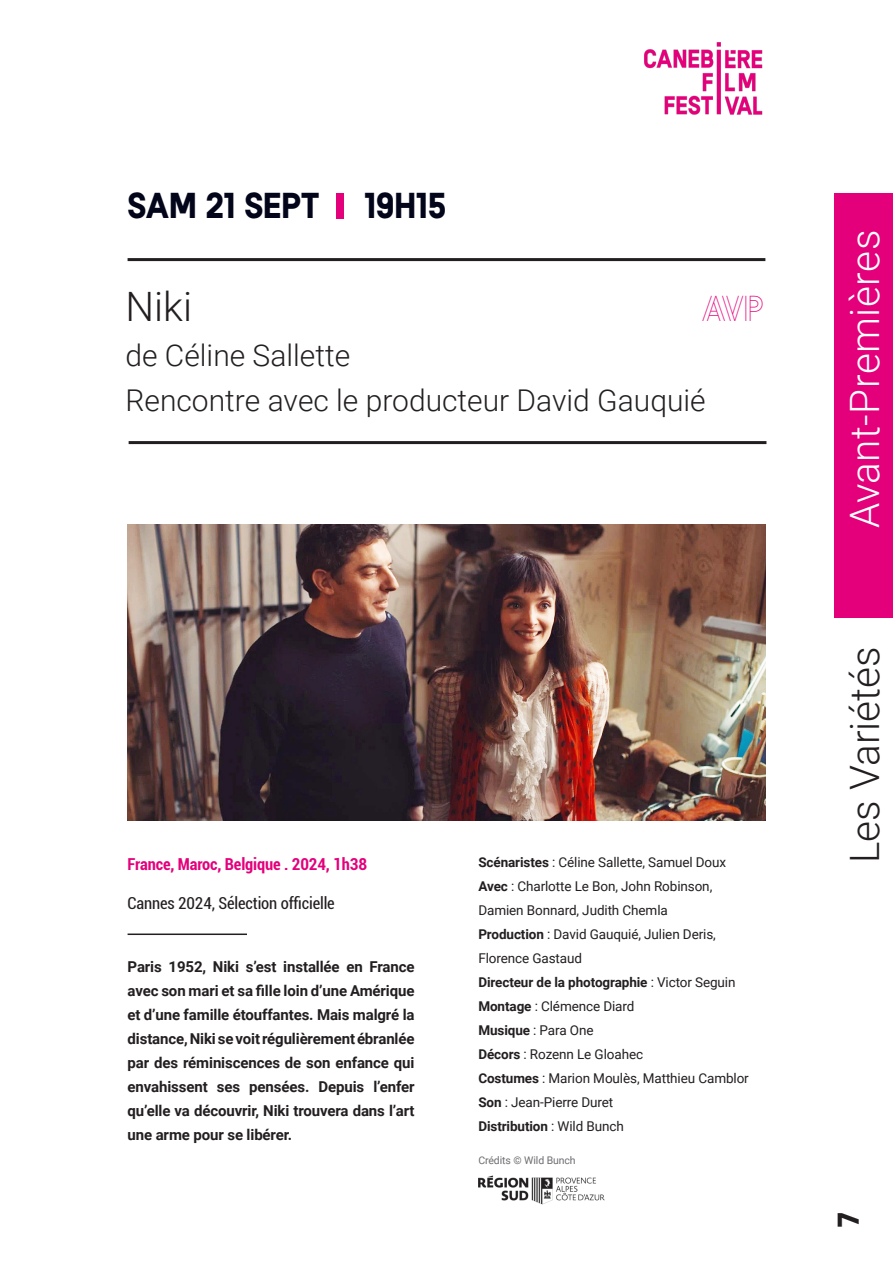
<style>
.page{position:relative;width:893px;height:1263px;background:#fff}
.page>*{position:absolute;margin:0;border:0;box-sizing:border-box;transform-origin:0 0}
.t1{font:300 40.5px "Roboto";color:#231f20}
.t2{font:300 40.5px "Roboto";letter-spacing:.01em;color:#fff}
.t3{font:36px "Parade One";color:#03051b}
.t4{font:36px "Parade Two";color:#e4007b}
.t5{font:300 30px "Roboto";color:#231f20}
.t6{font:30px "Parade One";color:#231f20;scale:1.1 1}
.t7{font:700 condensed 16.5px "Roboto";letter-spacing:-.01em;color:#e4007b}
.t8{font:condensed 16.5px "Roboto";letter-spacing:-.01em;color:#231f20}
.t9{font:700 15px/24px "Roboto";letter-spacing:-.01em;color:#231f20;text-align:justify}
.t10{font:13.5px "Roboto";letter-spacing:-.01em;color:#231f20}
.t11{font:700 13.5px "Roboto";letter-spacing:-.01em;color:#231f20}
.t12{font:10.5px "Roboto";letter-spacing:-.01em;color:#6c6d70}
.s1{font-weight:700}
.s2{font-weight:400}
</style>
<div class="page">
<hr style="left:128px;top:258px;width:637px;height:3px;background:#231f20">
<img style="left:644px;top:42px;width:119px;height:73px">
<img style="left:128px;top:524px;width:637px;height:296px">
<div style="left:336px;top:193px;width:7px;height:25px;background:#e4007b"></div>
<div style="left:834px;top:193px;width:59px;height:425px;background:#e4007b"></div>
<hr style="left:128px;top:933px;width:119px;height:2px;background:#231f20">
<hr style="left:129px;top:441px;width:637px;height:3px;background:#231f20">
<img style="left:478px;top:1175px;width:127px;height:30px">
<p class="t3" style="left:128px;top:185px;width:320px">SAM 21 SEPT 19H15</p>
<p class="t1" style="left:125px;top:278px;width:68px">Niki</p>
<p class="t5" style="left:125px;top:334px;width:226px">de Céline Sallette</p>
<p class="t5" style="left:125px;top:379px;width:582px">Rencontre avec le producteur David Gauquié</p>
<p class="t4" style="left:702px;top:288px;width:63px">AVP</p>
<p class="t7" style="left:128px;top:852px;width:241px">France, Maroc, Belgique . 2024, 1h38</p>
<p class="t8" style="left:128px;top:891px;width:209px">Cannes 2024, Sélection officielle</p>
<p class="t9" style="left:128px;top:954px;width:289px">Paris 1952, Niki s’est installée en France avec son mari et sa fille loin d’une Amérique et d’une famille étouffantes. Mais malgré la distance, Niki se voit régulièrement ébranlée par des réminiscences de son enfance qui envahissent ses pensées. Depuis l’enfer qu’elle va découvrir, Niki trouvera dans l’art une arme pour se libérer.</p>
<p class="t10" style="left:478px;top:853px;width:249px"><span class="s1">Scénaristes</span> : Céline Sallette, Samuel Doux</p>
<p class="t10" style="left:478px;top:877px;width:235px"><span class="s1">Avec</span> : Charlotte Le Bon, John Robinson,</p>
<p class="t10" style="left:478px;top:901px;width:191px">Damien Bonnard, Judith Chemla</p>
<p class="t10" style="left:478px;top:925px;width:239px"><span class="s1">Production</span> : David Gauquié, Julien Deris,</p>
<p class="t10" style="left:478px;top:949px;width:105px">Florence Gastaud</p>
<p class="t11" style="left:478px;top:973px;width:259px">Directeur de la photographie <span class="s2">: Victor Seguin</span></p>
<p class="t10" style="left:478px;top:997px;width:158px"><span class="s1">Montage</span> : Clémence Diard</p>
<p class="t10" style="left:478px;top:1021px;width:117px"><span class="s1">Musique</span> : Para One</p>
<p class="t10" style="left:478px;top:1045px;width:166px"><span class="s1">Décors</span> : Rozenn Le Gloahec</p>
<p class="t10" style="left:478px;top:1069px;width:272px"><span class="s1">Costumes</span> : Marion Moulès, Matthieu Camblor</p>
<p class="t10" style="left:478px;top:1093px;width:136px"><span class="s1">Son</span> : Jean-Pierre Duret</p>
<p class="t11" style="left:478px;top:1117px;width:147px">Distribution <span class="s2">: Wild Bunch</span></p>
<p class="t12" style="left:478px;top:1153px;width:99px">Crédits © Wild Bunch</p>
<p class="t2" style="left:836px;top:528px;width:300px;rotate:-90deg">Avant-Premières</p>
<p class="t1" style="left:836px;top:863px;width:218px;rotate:-90deg">Les Variétés</p>
<p class="t6" style="left:831px;top:1227px;width:15px;rotate:-90deg">7</p>
</div>
